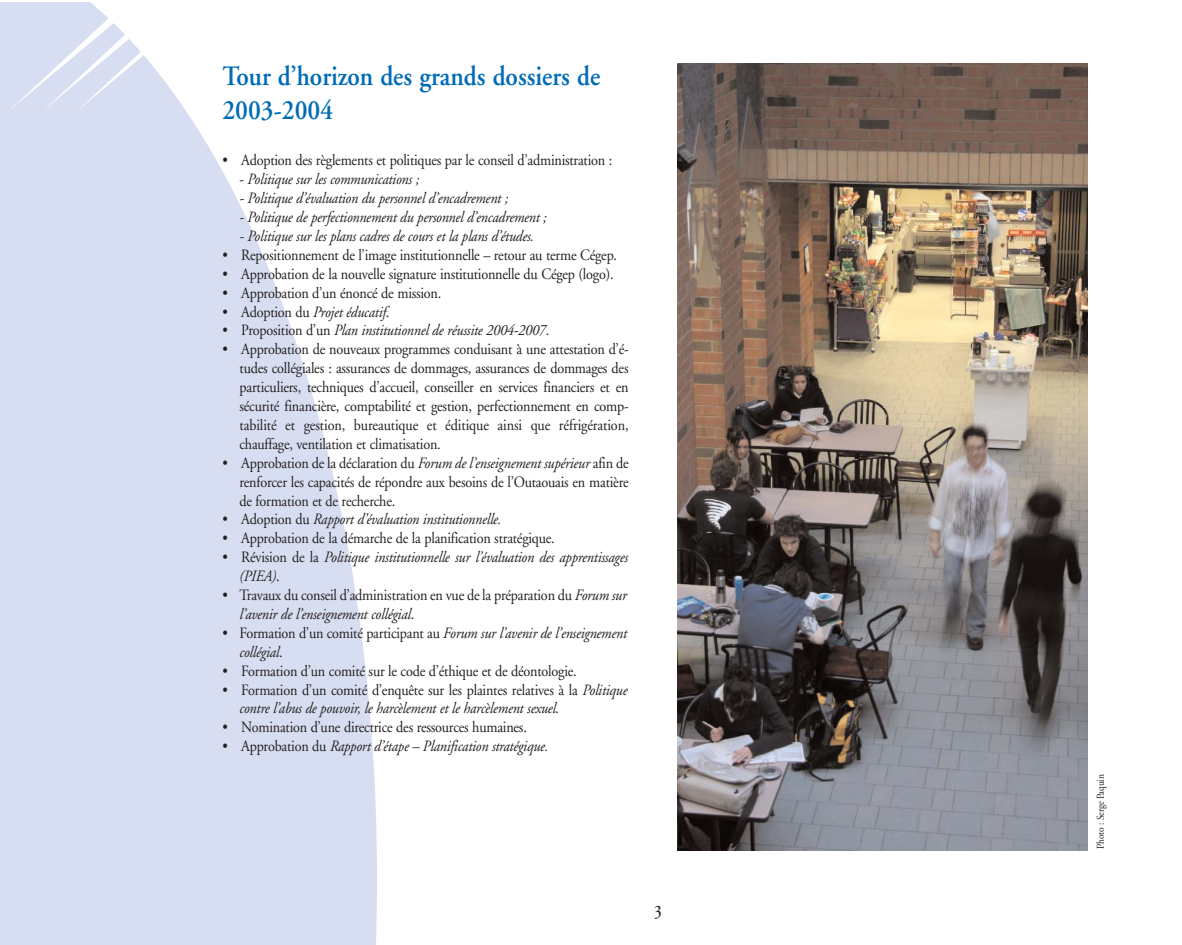
<style>
.page{position:relative;width:1182px;height:945px;background:#fff}
.page>*{position:absolute;margin:0;border:0;box-sizing:border-box;transform-origin:0 0}
.t1{font:600 28px/33.6px "Adobe Garamond";color:#006cb6;scale:.9 1}
.t2{font:21px "Adobe Garamond Exp";color:#231f20}
.t3{font:15.75px/18.9px "Adobe Garamond";letter-spacing:-.015em;color:#231f20;text-align:justify;scale:.9 1}
.t4{font:italic 15.75px/18.9px "Adobe Garamond";letter-spacing:-.015em;color:#231f20;scale:.9 1}
.t5{font:10.5px "Adobe Garamond";letter-spacing:-.015em;color:#231f20;scale:.9 1}
.s1{font-style:normal}
.s2{font-style:italic}
</style>
<div class="page">
<svg style="left:0;top:3px;width:377px;height:942px;fill:#d8def1"></svg>
<svg style="left:8px;top:3px;width:206px;height:108px"></svg>
<img style="left:677px;top:63px;width:410px;height:788px">
<h1 class="t1" style="left:222px;top:62px;width:421px">Tour d’horizon des grands dossiers de<br>2003-2004</h1>
<p class="t3" style="left:222px;top:152px;width:435px">• Adoption des règlements et politiques par le conseil d’administration :</p>
<p class="t4" style="left:239px;top:171px;width:201px"><span class="s1">-</span> Politique sur les communications ;</p>
<p class="t4" style="left:239px;top:190px;width:300px">- Politique d’évaluation du personnel d’encadrement ;</p>
<p class="t4" style="left:239px;top:209px;width:343px">- Politique de perfectionnement du personnel d’encadrement ;</p>
<p class="t4" style="left:239px;top:228px;width:329px">- Politique sur les plans cadres de cours et la plans d’études.</p>
<p class="t3" style="left:222px;top:247px;width:440px">• Repositionnement de l’image institutionnelle – retour au terme Cégep.</p>
<p class="t3" style="left:222px;top:266px;width:436px">• Approbation de la nouvelle signature institutionnelle du Cégep (logo).</p>
<p class="t3" style="left:222px;top:285px;width:245px">• Approbation d’un énoncé de mission.</p>
<p class="t4" style="left:222px;top:304px;width:187px"><span class="s1">• Adoption du</span> Projet éducatif<span class="s1">.</span></p>
<p class="t4" style="left:222px;top:322px;width:365px"><span class="s1">• Proposition d’un</span> Plan institutionnel de réussite 2004-2007<span class="s1">.</span></p>
<p class="t3" style="left:239px;top:341px;width:434px;text-indent:-17px">• Approbation de nouveaux programmes conduisant à une attestation d’é&shy;tudes collégiales : assurances de dommages, assurances de dommages des particuliers, techniques d’accueil, conseiller en services financiers et en sécurité financière, comptabilité et gestion, perfectionnement en comp&shy;tabilité et gestion, bureautique et éditique ainsi que réfrigération, chauffage, ventilation et climatisation.</p>
<p class="t3" style="left:239px;top:455px;width:434px;text-indent:-17px">• Approbation de la déclaration du <span class="s2">Forum de l’enseignement supérieur</span> afin de renforcer les capacités de répondre aux besoins de l’Outaouais en matière de formation et de recherche.</p>
<p class="t4" style="left:222px;top:511px;width:311px"><span class="s1">• Adoption du</span> Rapport d’évaluation institutionnelle.</p>
<p class="t3" style="left:222px;top:530px;width:371px">• Approbation de la démarche de la planification stratégique.</p>
<p class="t4" style="left:239px;top:549px;width:433px;text-indent:-17px"><span class="s1">• Révision de la</span> Politique institutionnelle sur l’évaluation des apprentissages (PIEA)<span class="s1">.</span></p>
<p class="t3" style="left:239px;top:587px;width:432px;text-indent:-17px">• Travaux du conseil d’administration en vue de la préparation du <span class="s2">Forum sur l’avenir de l’enseignement collégial</span>.</p>
<p class="t4" style="left:239px;top:625px;width:432px;text-indent:-17px"><span class="s1">• Formation d’un comité participant au</span> Forum sur l’avenir de l’enseignement collégial<span class="s1">.</span></p>
<p class="t3" style="left:222px;top:663px;width:395px">• Formation d’un comité sur le code d’éthique et de déontologie.</p>
<p class="t4" style="left:239px;top:682px;width:432px;text-indent:-17px"><span class="s1">• Formation d’un comité d’enquête sur les plaintes relatives à la</span> Politique contre l’abus de pouvoir, le harcèlement et le harcèlement sexuel.</p>
<p class="t3" style="left:222px;top:719px;width:340px">• Nomination d’une directrice des ressources humaines.</p>
<p class="t4" style="left:222px;top:738px;width:364px"><span class="s1">• Approbation du</span> Rapport d’étape – Planification stratégique.</p>
<h2 class="t2" style="left:654px;top:900px;width:9px">3</h2>
<p class="t5" style="left:1096px;top:849px;width:84px;rotate:-90deg">Photo : Serge Paquin</p>
</div>
